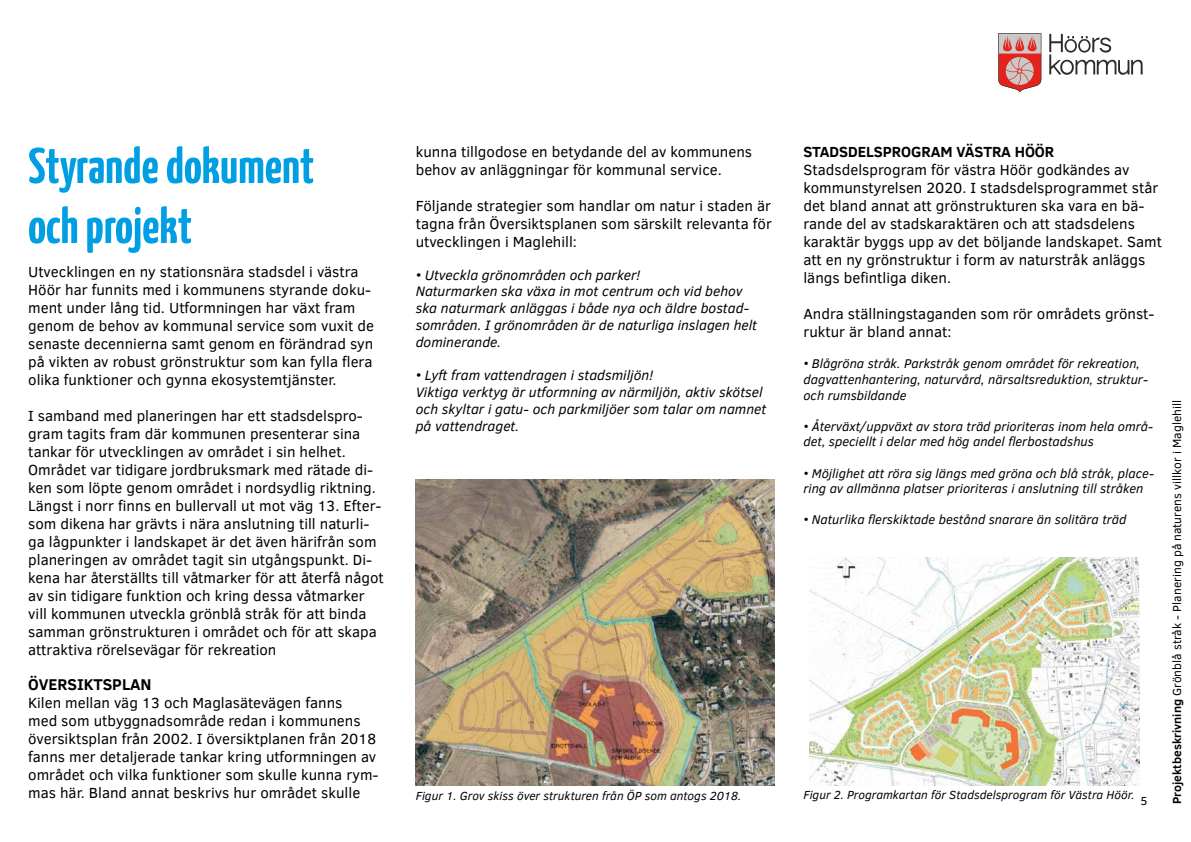
<style>
.page{position:relative;width:1191px;height:842px;background:#fff}
.page>*{position:absolute;margin:0;border:0;box-sizing:border-box;transform-origin:0 0}
.t1{font:700 50px/60px "Yanone Kaffeesatz";color:#009fe3}
.t2{font:700 16px "Clear Sans";color:#000}
.t3{font:15px/18px "Clear Sans";color:#000}
.t4{font:700 15px "Clear Sans";color:#000}
.t5{font:italic 14px/16.8px "Clear Sans";color:#000}
.t6{font:italic 13px/15.6px "Clear Sans";color:#000}
.t7{font:italic 12px "Clear Sans";color:#000}
.t8{font:12px "Clear Sans";color:#000}
.s1{font-weight:700}
</style>
<div class="page">
<svg style="left:998px;top:33px;width:43px;height:59px;background:#d3807d"></svg>
<svg style="left:1049px;top:34px;width:93px;height:41px"></svg>
<img style="left:416px;top:479px;width:359px;height:307px">
<img style="left:809px;top:557px;width:330px;height:229px">
<h1 class="t1" style="left:28px;top:135px;width:287px">Styrande dokument och projekt</h1>
<p class="t3" style="left:28px;top:263px;width:347px">Utvecklingen en ny stationsnära stadsdel i västra Höör har funnits med i kommunens styrande doku&shy;ment under lång tid. Utformningen har växt fram genom de behov av kommunal service som vuxit de senaste decennierna samt genom en förändrad syn på vikten av robust grönstruktur som kan fylla flera olika funktioner och gynna ekosystemtjänster.</p>
<p class="t3" style="left:28px;top:407px;width:357px">I samband med planeringen har ett stadsdelspro&shy;gram tagits fram där kommunen presenterar sina tankar för utvecklingen av området i sin helhet.<br>Området var tidigare jordbruksmark med rätade di&shy;ken som löpte genom området i nordsydlig riktning.<br>Längst i norr finns en bullervall ut mot väg 13. Efter&shy;som dikena har grävts i nära anslutning till naturli&shy;ga lågpunkter i landskapet är det även härifrån som planeringen av området tagit sin utgångspunkt. Di&shy;kena har återställts till våtmarker för att återfå något av sin tidigare funktion och kring dessa våtmarker vill kommunen utveckla grönblå stråk för att binda samman grönstrukturen i området och för att skapa attraktiva rörelsevägar för rekreation</p>
<p class="t2" style="left:28px;top:673px;width:125px">ÖVERSIKTSPLAN</p>
<p class="t3" style="left:28px;top:694px;width:352px">Kilen mellan väg 13 och Maglasätevägen fanns<br>med som utbyggnadsområde redan i kommunens översiktsplan från 2002. I översiktplanen från 2018 fanns mer detaljerade tankar kring utformningen av området och vilka funktioner som skulle kunna rym&shy;mas här. Bland annat beskrivs hur området skulle</p>
<p class="t3" style="left:416px;top:143px;width:338px">kunna tillgodose en betydande del av kommunens behov av anläggningar för kommunal service.</p>
<p class="t3" style="left:416px;top:197px;width:358px;text-align:justify">Följande strategier som handlar om natur i staden är tagna från Översiktsplanen som särskilt relevanta för utvecklingen i Maglehill:</p>
<p class="t5" style="left:416px;top:266px;width:343px">• Utveckla grönområden och parker!<br>Naturmarken ska växa in mot centrum och vid behov ska naturmark anläggas i både nya och äldre bostad&shy;sområden. I grönområden är de naturliga inslagen helt dominerande.</p>
<p class="t5" style="left:416px;top:367px;width:352px">• Lyft fram vattendragen i stadsmiljön!<br>Viktiga verktyg är utformning av närmiljön, aktiv skötsel och skyltar i gatu- och parkmiljöer som talar om namnet på vattendraget.</p>
<p class="t4" style="left:803px;top:141px;width:252px">STADSDELSPROGRAM VÄSTRA HÖÖR</p>
<p class="t3" style="left:803px;top:161px;width:360px">Stadsdelsprogram för västra Höör godkändes av kommunstyrelsen 2020. I stadsdelsprogrammet står det bland annat att grönstrukturen ska vara en bä&shy;rande del av stadskaraktären och att stadsdelens karaktär byggs upp av det böljande landskapet. Samt att en ny grönstruktur i form av naturstråk anläggs längs befintliga diken.</p>
<p class="t3" style="left:803px;top:305px;width:353px">Andra ställningstaganden som rör områdets grönst&shy;ruktur är bland annat:</p>
<p class="t6" style="left:803px;top:356px;width:346px">• Blågröna stråk. Parkstråk genom området för rekreation, dagvattenhantering, naturvård, närsaltsreduktion, struktur&shy;och rumsbildande</p>
<p class="t6" style="left:803px;top:418px;width:351px">• Återväxt/uppväxt av stora träd prioriteras inom hela områ&shy;det, speciellt i delar med hög andel flerbostadshus</p>
<p class="t6" style="left:803px;top:465px;width:352px">• Möjlighet att röra sig längs med gröna och blå stråk, place&shy;ring av allmänna platser prioriteras i anslutning till stråken</p>
<p class="t6" style="left:803px;top:512px;width:324px">• Naturlika flerskiktade bestånd snarare än solitära träd</p>
<p class="t7" style="left:416px;top:787px;width:327px">Figur 1. Grov skiss över strukturen från ÖP som antogs 2018.</p>
<p class="t7" style="left:803px;top:787px;width:333px">Figur 2. Programkartan för Stadsdelsprogram för Västra Höör.</p>
<p class="t8" style="left:1140px;top:793px;width:8px">5</p>
<p class="t8" style="left:1168px;top:804px;width:405px;rotate:-90deg"><span class="s1">Projektbeskrivning</span> Grönblå stråk - Planering på naturens villkor i Maglehill</p>
</div>
